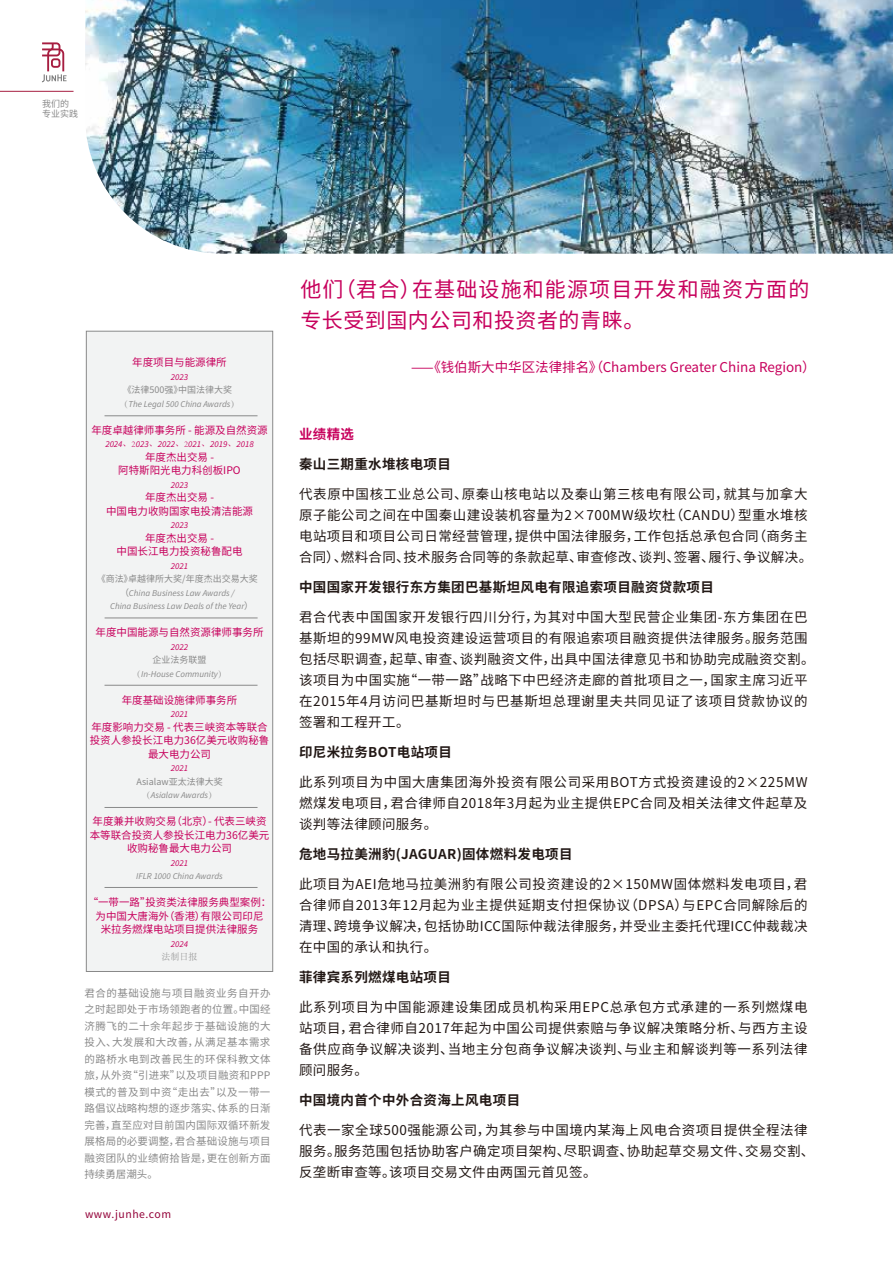
<style>
.page{position:relative;width:893px;height:1263px;background:#fff}
.page>*{position:absolute;margin:0;border:0;box-sizing:border-box;transform-origin:0 0}
.t1{font:21px/31.5px "Source Han Sans CN";letter-spacing:.055em;color:#c7005c}
.t2{font:13.5px/21px "Source Han Sans CN";letter-spacing:.035em;color:#221815}
.t3{font:700 13.5px "Source Han Sans CN";letter-spacing:.025em;color:#221815}
.t4{font:13.5px "Source Han Sans CN";color:#c7005c}
.t5{font:700 13.5px "Source Han Sans CN";color:#c7005c}
.t6{font:10.5px/13.5px "Source Han Sans CN";color:#c7005c;text-align:center}
.t7{font:10.5px/16.5px "Source Han Sans CN";letter-spacing:.015em;color:#898989;text-align:justify}
.t8{font:10.5px "Source Han Sans CN";letter-spacing:.05em;color:#930038}
.t9{font:italic 9px/13.5px "Source Sans Pro";color:#898989}
.t10{font:italic 9px "Source Sans Pro";color:#c7005c}
.t11{font:9px/10.8px "Source Han Sans CN";color:#898989}
.t12{font:300 9px "Adobe Song Std";color:#898989}
.s1{font-family:"Adobe Song Std";font-weight:300;font-style:normal}
.s2{font-family:"Source Han Sans CN";font-style:normal}
</style>
<div class="page">
<svg style="left:42px;top:42px;width:25px;height:40px"></svg>
<hr style="left:0;top:91px;width:74px;height:1px;background:#a71e41">
<img style="left:85px;top:0;width:808px;height:254px">
<div style="left:86px;top:331px;width:187px;height:641px;background:#f2f3f3;border:1px solid #898989"></div>
<hr style="left:105px;top:685px;width:153px;height:1px;background:#898989">
<hr style="left:105px;top:807px;width:153px;height:1px;background:#898989">
<hr style="left:105px;top:887px;width:153px;height:1px;background:#898989">
<hr style="left:105px;top:415px;width:153px;height:1px;background:#898989">
<hr style="left:105px;top:618px;width:153px;height:1px;background:#898989">
<p class="t11" style="left:42px;top:98px;width:37px">我们的专业实践</p>
<p class="t6" style="left:132px;top:356px;width:96px">年度项目与能源律所</p>
<p class="t10" style="left:171px;top:371px;width:19px">2023</p>
<p class="t11" style="left:123px;top:385px;width:111px">《法律500强》中国法律大奖</p>
<p class="t9" style="left:119px;top:397px;width:122px"><span class="s1">（</span>The Legal 500 China Awards<span class="s1">）</span></p>
<p class="t6" style="left:91px;top:423px;width:178px">年度卓越律师事务所 - 能源及自然资源</p>
<p class="t10" style="left:105px;top:439px;width:150px">2024<span class="s1">、2</span>023<span class="s1">、</span>2022<span class="s1">、2</span>021<span class="s1">、</span>2019<span class="s1">、</span>2018</p>
<p class="t6" style="left:118px;top:450px;width:124px">年度杰出交易 -<br>阿特斯阳光电力科创板IPO</p>
<p class="t10" style="left:171px;top:479px;width:19px">2023</p>
<p class="t6" style="left:106px;top:491px;width:148px">年度杰出交易 -<br>中国电力收购国家电投清洁能源</p>
<p class="t10" style="left:171px;top:520px;width:19px">2023</p>
<p class="t6" style="left:117px;top:531px;width:127px">年度杰出交易 -<br>中国长江电力投资秘鲁配电</p>
<p class="t10" style="left:171px;top:560px;width:19px">2021</p>
<p class="t11" style="left:97px;top:574px;width:162px">《商法》卓越律所大奖/年度杰出交易大奖</p>
<p class="t9" style="left:110px;top:586px;width:145px;text-indent:10px"><span class="s2">（</span>China Business Law Awards /<br>China Business Law Deals of the Year<span class="s2">）</span></p>
<p class="t6" style="left:96px;top:626px;width:169px">年度中国能源与自然资源律师事务所</p>
<p class="t10" style="left:171px;top:641px;width:19px">2022</p>
<p class="t11" style="left:153px;top:655px;width:55px">企业法务联盟</p>
<p class="t9" style="left:132px;top:667px;width:96px"><span class="s1">（</span>In-House Community<span class="s1">）</span></p>
<p class="t6" style="left:122px;top:693px;width:117px">年度基础设施律师事务所</p>
<p class="t10" style="left:171px;top:709px;width:19px">2021</p>
<p class="t6" style="left:90px;top:720px;width:181px">年度影响力交易 - 代表三峡资本等联合投资人参投长江电力36亿美元收购秘鲁最大电力公司</p>
<p class="t10" style="left:171px;top:763px;width:19px">2021</p>
<p class="t11" style="left:136px;top:776px;width:88px">Asialaw亚太法律大奖</p>
<p class="t9" style="left:142px;top:789px;width:77px"><span class="s1">（</span>Asialaw Awards<span class="s1">）</span></p>
<p class="t6" style="left:90px;top:815px;width:181px">年度兼并收购交易（北京）- 代表三峡资本等联合投资人参投长江电力36亿美元收购秘鲁最大电力公司</p>
<p class="t10" style="left:171px;top:857px;width:19px">2021</p>
<p class="t9" style="left:136px;top:870px;width:88px">IFLR 1000 China Awards</p>
<p class="t6" style="left:88px;top:896px;width:185px">“一带一路”投资类法律服务典型案例：为中国大唐海外（香港）有限公司印尼<br>米拉务燃煤电站项目提供法律服务</p>
<p class="t10" style="left:171px;top:938px;width:19px">2024</p>
<p class="t12" style="left:162px;top:952px;width:37px">法制日报</p>
<p class="t7" style="left:84px;top:985px;width:188px">君合的基础设施与项目融资业务自开办之时起即处于市场领跑者的位置。中国经济腾飞的二十余年起步于基础设施的大投入、大发展和大改善，从满足基本需求的路桥水电到改善民生的环保科教文体旅，从外资“引进来”以及项目融资和PPP模式的普及到中资“走出去”以及一带一路倡议战略构想的逐步落实、体系的日渐完善，直至应对目前国内国际双循环新发展格局的必要调整，君合基础设施与项目融资团队的业绩俯拾皆是，更在创新方面持续勇居潮头。</p>
<p class="t8" style="left:85px;top:1208px;width:88px">www.junhe.com</p>
<h1 class="t1" style="left:300px;top:274px;width:511px">他们（君合）在基础设施和能源项目开发和融资方面的专长受到国内公司和投资者的青睐。</h1>
<p class="t4" style="left:411px;top:359px;width:406px">⸺《钱伯斯大中华区法律排名》（Chambers Greater China Region）</p>
<p class="t5" style="left:299px;top:426px;width:57px">业绩精选</p>
<p class="t3" style="left:299px;top:456px;width:153px">秦山三期重水堆核电项目</p>
<p class="t2" style="left:299px;top:483px;width:515px">代表原中国核工业总公司、原秦山核电站以及秦山第三核电有限公司，就其与加拿大原子能公司之间在中国秦山建设装机容量为2×700MW级坎杜（CANDU）型重水堆核电站项目和项目公司日常经营管理，提供中国法律服务，工作包括总承包合同（商务主合同）、燃料合同、技术服务合同等的条款起草、审查修改、谈判、签署、履行、争议解决。</p>
<p class="t3" style="left:299px;top:579px;width:416px">中国国家开发银行东方集团巴基斯坦风电有限追索项目融资贷款项目</p>
<p class="t2" style="left:299px;top:607px;width:517px">君合代表中国国家开发银行四川分行，为其对中国大型民营企业集团-东方集团在巴基斯坦的99MW风电投资建设运营项目的有限追索项目融资提供法律服务。服务范围包括尽职调查，起草、审查、谈判融资文件，出具中国法律意见书和协助完成融资交割。该项目为中国实施“一带一路”战略下中巴经济走廊的首批项目之一，国家主席习近平在2015年4月访问巴基斯坦时与巴基斯坦总理谢里夫共同见证了该项目贷款协议的签署和工程开工。</p>
<p class="t3" style="left:299px;top:744px;width:154px">印尼米拉务BOT电站项目</p>
<p class="t2" style="left:299px;top:772px;width:510px;text-align:justify">此系列项目为中国大唐集团海外投资有限公司采用BOT方式投资建设的2×225MW燃煤发电项目，君合律师自2018年3月起为业主提供EPC合同及相关法律文件起草及谈判等法律顾问服务。</p>
<p class="t3" style="left:299px;top:846px;width:275px">危地马拉美洲豹(JAGUAR)固体燃料发电项目</p>
<p class="t2" style="left:299px;top:874px;width:510px;text-align:justify">此项目为AEI危地马拉美洲豹有限公司投资建设的2×150MW固体燃料发电项目，君合律师自2013年12月起为业主提供延期支付担保协议（DPSA）与EPC合同解除后的清理、跨境争议解决，包括协助ICC国际仲裁法律服务，并受业主委托代理ICC仲裁裁决在中国的承认和执行。</p>
<p class="t3" style="left:299px;top:969px;width:153px">菲律宾系列燃煤电站项目</p>
<p class="t2" style="left:299px;top:997px;width:510px;text-align:justify">此系列项目为中国能源建设集团成员机构采用EPC总承包方式承建的一系列燃煤电站项目，君合律师自2017年起为中国公司提供索赔与争议解决策略分析、与西方主设备供应商争议解决谈判、当地主分包商争议解决谈判、与业主和解谈判等一系列法律顾问服务。</p>
<p class="t3" style="left:299px;top:1092px;width:223px">中国境内首个中外合资海上风电项目</p>
<p class="t2" style="left:299px;top:1120px;width:517px">代表一家全球500强能源公司，为其参与中国境内某海上风电合资项目提供全程法律服务。服务范围包括协助客户确定项目架构、尽职调查、协助起草交易文件、交易交割、反垄断审查等。该项目交易文件由两国元首见签。</p>
</div>
